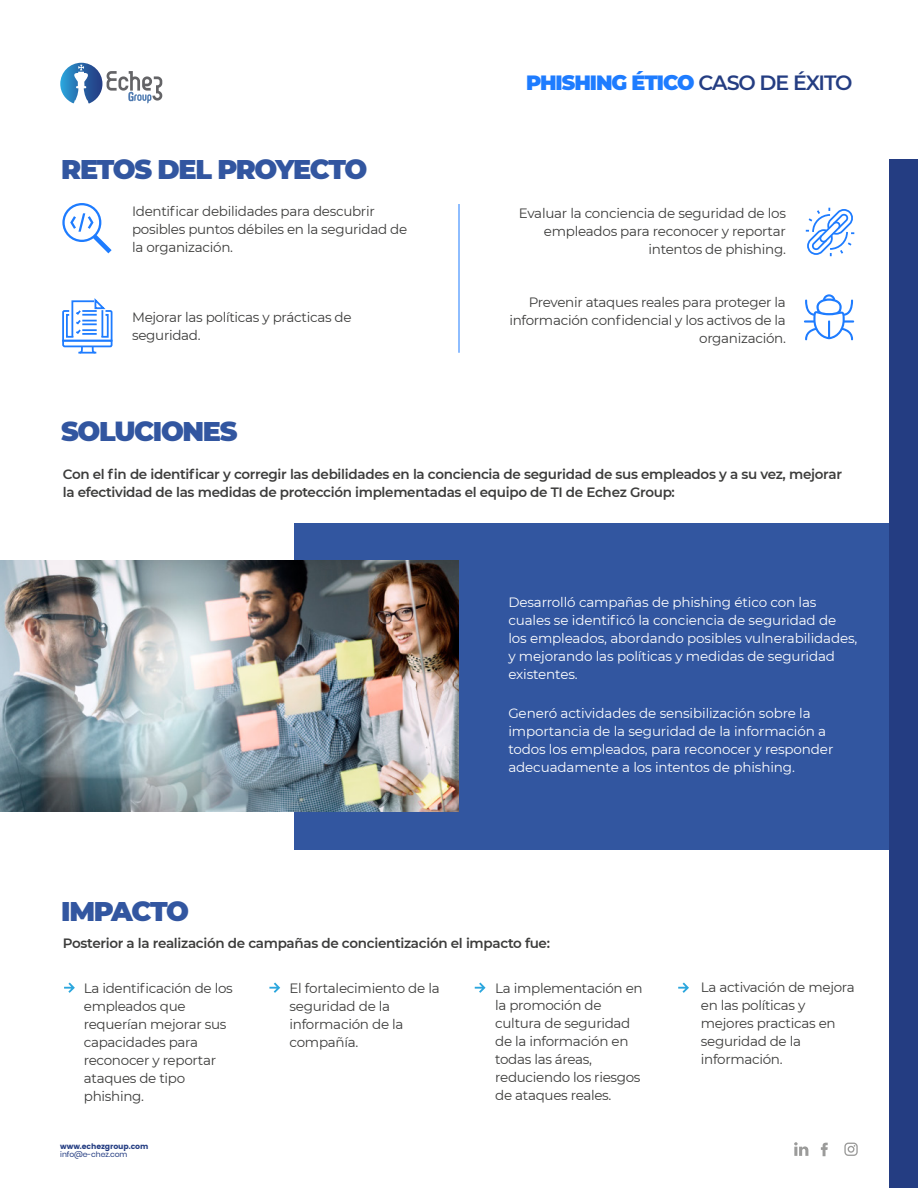
<style>
.page{position:relative;width:918px;height:1188px;background:#fff}
.page>*{position:absolute;margin:0;border:0;box-sizing:border-box;transform-origin:0 0}
.t1{font:900 27px "Montserrat";letter-spacing:-.05em;color:#3256a0}
.t2{font:900 20.55px "Montserrat";letter-spacing:-.05em;color:#1e7cff}
.t3{font:13.5px/18px "Montserrat";letter-spacing:-.02em;color:#3c3c3b}
.t4{font:13.5px/18px "Montserrat";letter-spacing:-.01em;color:#fff}
.t5{font:600 13.5px/18px "Montserrat";letter-spacing:-.02em;color:#3c3c3b}
.t6{font:7.65px "Poppins";letter-spacing:-.01em;color:#243d82}
.t7{font:7.65px "Poppins";letter-spacing:-.01em;color:#243d82}
.s1{font-weight:600;color:#243d82}
</style>
<div class="page">
<svg style="left:269px;top:983px;width:11px;height:10px"></svg>
<svg style="left:64px;top:983px;width:11px;height:10px"></svg>
<svg style="left:475px;top:983px;width:11px;height:10px"></svg>
<svg style="left:678px;top:983px;width:11px;height:10px"></svg>
<svg style="left:60px;top:63px;width:102px;height:41px"></svg>
<div style="left:295px;top:523px;width:623px;height:326px;background:#3256a0"></div>
<img style="left:0;top:561px;width:459px;height:251px">
<svg style="left:844px;top:1143px;width:14px;height:13px"></svg>
<svg style="left:821px;top:1143px;width:7px;height:13px"></svg>
<svg style="left:794px;top:1142px;width:14px;height:14px"></svg>
<div style="left:890px;top:160px;width:28px;height:1028px;background:#243d82"></div>
<hr style="left:459px;top:204px;width:1px;height:149px;background:#1e7cff">
<svg style="left:804px;top:294px;width:50px;height:46px"></svg>
<svg style="left:62px;top:203px;width:50px;height:50px"></svg>
<svg style="left:806px;top:208px;width:49px;height:48px"></svg>
<svg style="left:62px;top:298px;width:51px;height:56px"></svg>
<h1 class="t1" style="left:61px;top:149px;width:308px">RETOS DEL PROYECTO</h1>
<h2 class="t2" style="left:526px;top:67px;width:328px">PHISHING ÉTICO <span class="s1">CASO DE ÉXITO</span></h2>
<p class="t3" style="left:132px;top:202px;width:277px">Identificar debilidades para descubrir posibles puntos débiles en la seguridad de la organización.</p>
<p class="t3" style="left:519px;top:203px;width:269px;text-align:right">Evaluar la conciencia de seguridad de los empleados para reconocer y reportar intentos de phishing.</p>
<p class="t3" style="left:132px;top:308px;width:221px">Mejorar las políticas y prácticas de seguridad.</p>
<h1 class="t1" style="left:61px;top:411px;width:178px">SOLUCIONES</h1>
<p class="t3" style="left:509px;top:292px;width:278px;text-align:right">Prevenir ataques reales para proteger la información confidencial y los activos de la organización.</p>
<p class="t5" style="left:63px;top:464px;width:781px">Con el fin de identificar y corregir las debilidades en la conciencia de seguridad de sus empleados y a su vez, mejorar la efectividad de las medidas de protección implementadas el equipo de TI de Echez Group:</p>
<p class="t4" style="left:508px;top:593px;width:351px">Desarrolló campañas de phishing ético con las cuales se identificó la conciencia de seguridad de los empleados, abordando posibles vulnerabilidades, y mejorando las políticas y medidas de seguridad existentes.</p>
<p class="t4" style="left:508px;top:704px;width:327px">Generó actividades de sensibilización sobre la importancia de la seguridad de la información a todos los empleados, para reconocer y responder adecuadamente a los intentos de phishing.</p>
<h1 class="t1" style="left:61px;top:891px;width:129px">IMPACTO</h1>
<p class="t5" style="left:63px;top:934px;width:489px">Posterior a la realización de campañas de concientización el impacto fue:</p>
<p class="t3" style="left:84px;top:978px;width:150px">La identificación de los empleados que requerían mejorar sus capacidades para reconocer y reportar ataques de tipo phishing.</p>
<p class="t3" style="left:290px;top:978px;width:152px">El fortalecimiento de la seguridad de la información de la compañía.</p>
<p class="t3" style="left:495px;top:978px;width:149px">La implementación en la promoción de cultura de seguridad de la información en todas las áreas, reduciendo los riesgos de ataques reales.</p>
<p class="t3" style="left:701px;top:978px;width:155px">La activación de mejora en las políticas y mejores practicas en seguridad de la información.</p>
<p class="t6" style="left:60px;top:1142px;width:90px">www.echezgroup.com</p>
<p class="t7" style="left:60px;top:1150px;width:69px">info@e-chez.com</p>
</div>
